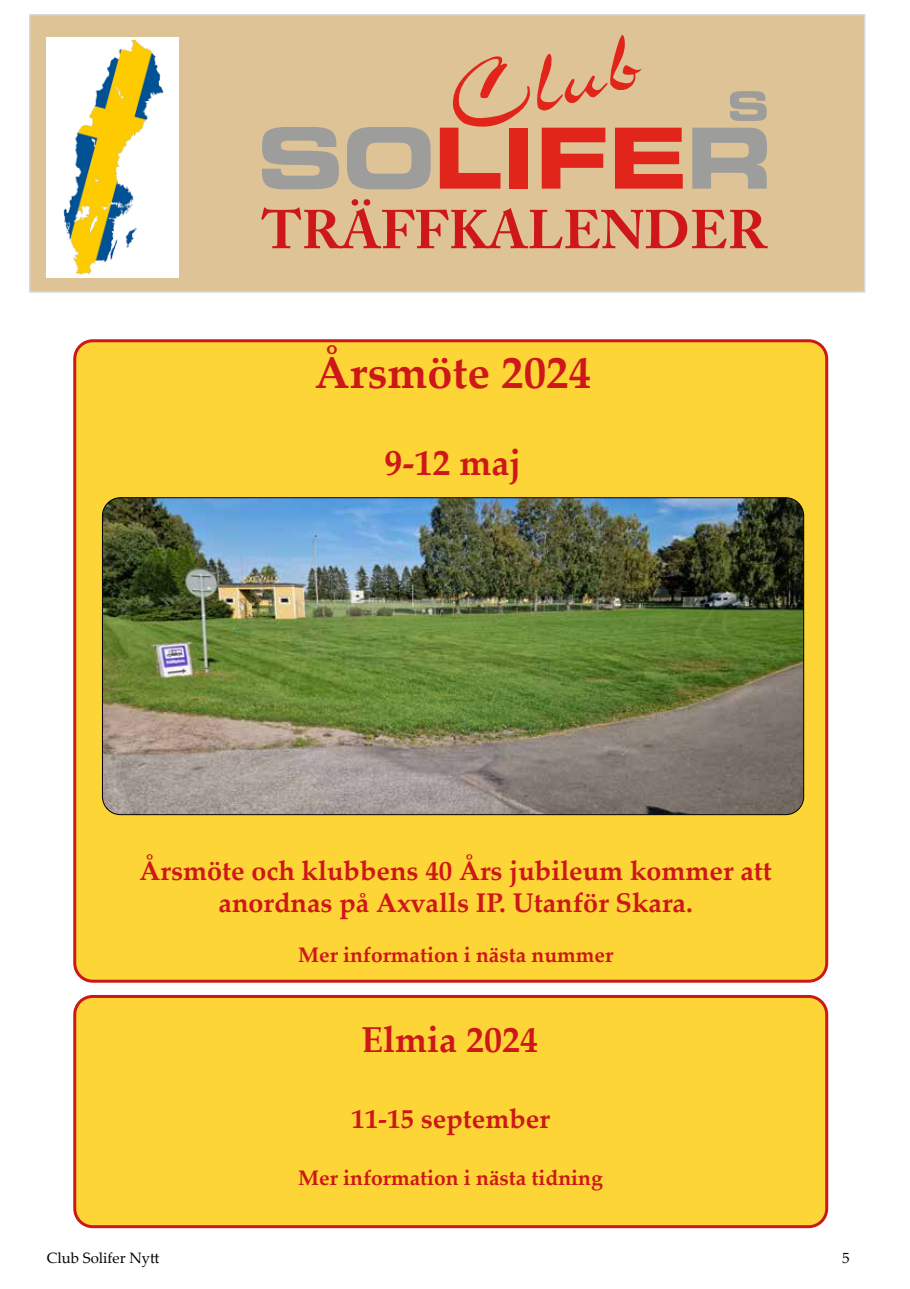
<style>
.page{position:relative;width:910px;height:1289px;background:#fff}
.page>*{position:absolute;margin:0;border:0;box-sizing:border-box;transform-origin:0 0}
.t1{font:700 54px "Adobe Caslon Pro";color:#cd1719}
.t2{font:700 45px "Palatino Linotype";color:#cd1719}
.t3{font:700 36px "Palatino Linotype";color:#cd1719}
.t4{font:700 27px/32.4px "Palatino Linotype";color:#cd1719;text-align:center}
.t5{font:700 21px "Palatino Linotype";color:#cd1719}
.t6{font:15px "Palatino Linotype";color:#000}
</style>
<div class="page">
<div style="left:75px;top:996px;width:752px;height:230px;background:#fdd536;border-radius:18px"></div>
<div style="left:73px;top:994px;width:755px;height:234px;border:3px solid #cd1719;border-radius:18px"></div>
<div style="left:75px;top:341px;width:752px;height:640px;background:#fdd536;border-radius:18px"></div>
<div style="left:73px;top:339px;width:755px;height:643px;border:3px solid #cd1719;border-radius:18px"></div>
<div style="left:29px;top:14px;width:836px;height:279px;background:#dec396;border:2px solid #d7dad6"></div>
<img style="left:47px;top:37px;width:132px;height:240px">
<svg style="left:262px;top:127px;width:77px;height:62px"></svg>
<svg style="left:730px;top:91px;width:37px;height:30px"></svg>
<svg style="left:347px;top:127px;width:84px;height:62px"></svg>
<svg style="left:692px;top:128px;width:75px;height:61px"></svg>
<svg style="left:542px;top:128px;width:63px;height:61px"></svg>
<svg style="left:615px;top:128px;width:68px;height:61px"></svg>
<svg style="left:537px;top:35px;width:105px;height:76px"></svg>
<svg style="left:440px;top:56px;width:90px;height:133px"></svg>
<img style="left:102px;top:497px;width:702px;height:317px">
<h1 class="t1" style="left:262px;top:198px;width:507px">TRÄFFKALENDER</h1>
<h2 class="t2" style="left:315px;top:341px;width:278px">Årsmöte 2024</h2>
<h3 class="t3" style="left:385px;top:437px;width:138px">9-12 maj</h3>
<p class="t4" style="left:140px;top:853px;width:634px">Årsmöte och klubbens 40 Års jubileum kommer att anordnas på Axvalls IP. Utanför Skara.</p>
<p class="t5" style="left:298px;top:940px;width:316px">Mer information i nästa nummer</p>
<h3 class="t3" style="left:361px;top:1014px;width:178px">Elmia 2024</h3>
<p class="t4" style="left:351px;top:1101px;width:200px">11-15 september</p>
<p class="t5" style="left:298px;top:1163px;width:306px">Mer information i nästa tidning</p>
<p class="t6" style="left:47px;top:1246px;width:114px">Club Solifer Nytt</p>
<p class="t6" style="left:842px;top:1246px;width:9px">5</p>
</div>
